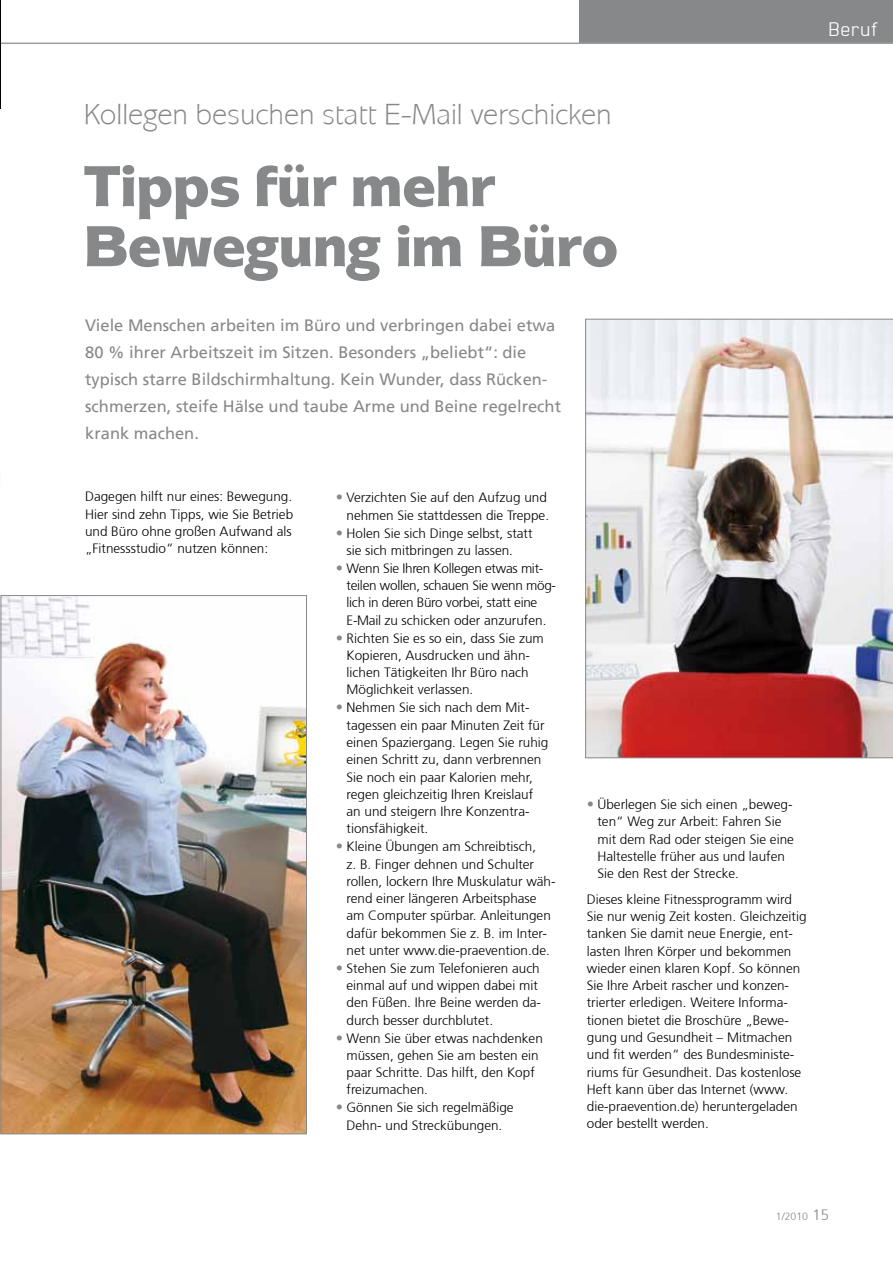
<style>
.page{position:relative;width:893px;height:1263px;background:#fff}
.page>*{position:absolute;margin:0;border:0;box-sizing:border-box;transform-origin:0 0}
.t1{font:900 60px/60px "Mixage EF";color:#87888a}
.t2{font:30px "Mixage EF";color:#87888a}
.t3{font:22.5px "Blender";color:#fff}
.t4{font:16.5px/27px "Frutiger";color:#87888a}
.t5{font:300 13.5px/17.2px "Frutiger 45";color:#000}
.t6{font:300 13.5px/17.2px "Frutiger 45";letter-spacing:-.02em;color:#000}
.t7{font:300 10.5px "Frutiger 45";color:#87888a}
.s1{font-family:"Meta Normal";font-weight:400;font-size:14.25px;color:#87888a}
.s2{font-size:15px}
</style>
<div class="page">
<div style="left:579px;top:0;width:314px;height:43px;background:#87888a"></div>
<hr style="left:0;top:43px;width:893px;height:1px;background:#9c9e9f">
<hr style="left:0;top:0;width:1px;height:108px;background:#000">
<img style="left:3px;top:597px;width:302px;height:535px">
<div style="left:1px;top:595px;width:306px;height:539px;border:1px solid #87888a"></div>
<svg style="left:585px;top:319px;width:308px;height:439px"></svg>
<h3 class="t3" style="left:829px;top:16px;width:51px">Beruf</h3>
<h2 class="t2" style="left:84px;top:98px;width:529px">Kollegen besuchen statt E-Mail verschicken</h2>
<h1 class="t1" style="left:84px;top:157px;width:536px">Tipps für mehr<br>Bewegung im Büro</h1>
<p class="t4" style="left:85px;top:312px;width:477px">Viele Menschen arbeiten im Büro und verbringen dabei etwa 80 % ihrer Arbeitszeit im Sitzen. Besonders „beliebt“: die typisch starre Bildschirmhaltung. Kein Wunder, dass Rücken&shy;schmerzen, steife Hälse und taube Arme und Beine regelrecht krank machen.</p>
<p class="t5" style="left:85px;top:488px;width:210px;text-align:justify">Dagegen hilft nur eines: Bewegung.<br>Hier sind zehn Tipps, wie Sie Betrieb und Büro ohne großen Aufwand als „Fitnessstudio“ nutzen können:</p>
<p class="t5" style="left:336px;top:489px;width:215px;text-align:right"><span class="s1">•</span> Verzichten Sie auf den Aufzug und nehmen Sie stattdessen die Treppe.</p>
<p class="t5" style="left:347px;top:525px;width:188px;text-indent:-11px"><span class="s1">•</span> Holen Sie sich Dinge selbst, statt sie sich mitbringen zu lassen.</p>
<p class="t6" style="left:347px;top:560px;width:211px;text-indent:-11px"><span class="s1">•</span> Wenn Sie Ihren Kollegen etwas mit&shy;teilen wollen, schauen Sie wenn mög&shy;lich in deren Büro vorbei, statt eine E-Mail zu schicken oder anzurufen.</p>
<p class="t5" style="left:347px;top:630px;width:199px;text-indent:-11px"><span class="s1">•</span> Richten Sie es so ein, dass Sie zum<br>Kopieren, Ausdrucken und ähn&shy;lichen Tätigkeiten Ihr Büro nach<br>Möglichkeit verlassen.</p>
<p class="t5" style="left:347px;top:699px;width:203px;text-indent:-11px"><span class="s1">•</span> Nehmen Sie sich nach dem Mit&shy;tagessen ein paar Minuten Zeit für einen Spaziergang. Legen Sie ruhig einen Schritt zu, dann verbrennen<br>Sie noch ein paar Kalorien mehr, regen gleichzeitig Ihren Kreislauf an und steigern Ihre Konzentra&shy;tionsfähigkeit.</p>
<p class="t5" style="left:347px;top:838px;width:211px;text-indent:-11px"><span class="s1">•</span> Kleine Übungen am Schreibtisch,<br>z. B. Finger dehnen und Schulter rollen, lockern Ihre Muskulatur wäh&shy;rend einer längeren Arbeitsphase am Computer spürbar. Anleitungen dafür bekommen Sie z. B. im Inter&shy;net unter www.die-praevention.de.</p>
<p class="t5" style="left:347px;top:960px;width:196px;text-indent:-11px"><span class="s1">•</span> Stehen Sie zum Telefonieren auch einmal auf und wippen dabei mit den Füßen. Ihre Beine werden da&shy;durch besser durchblutet.</p>
<p class="t5" style="left:347px;top:1029px;width:198px;text-indent:-11px"><span class="s1">•</span> Wenn Sie über etwas nachdenken müssen, gehen Sie am besten ein paar Schritte. Das hilft, den Kopf freizumachen.</p>
<p class="t5" style="left:336px;top:1099px;width:179px;text-align:center"><span class="s1">•</span> Gönnen Sie sich regelmäßige<br>Dehn- und Streckübungen.</p>
<p class="t5" style="left:597px;top:796px;width:198px;text-indent:-11px"><span class="s1">•</span> Überlegen Sie sich einen „beweg&shy;ten“ Weg zur Arbeit: Fahren Sie mit dem Rad oder steigen Sie eine<br>Haltestelle früher aus und laufen<br>Sie den Rest der Strecke.</p>
<p class="t5" style="left:587px;top:891px;width:221px">Dieses kleine Fitnessprogramm wird Sie nur wenig Zeit kosten. Gleichzeitig tanken Sie damit neue Energie, ent&shy;lasten Ihren Körper und bekommen wieder einen klaren Kopf. So können Sie Ihre Arbeit rascher und konzen&shy;trierter erledigen. Weitere Informa&shy;tionen bietet die Broschüre „Bewe&shy;gung und Gesundheit – Mitmachen und fit werden“ des Bundesministe&shy;riums für Gesundheit. Das kostenlose Heft kann über das Internet (www. die-praevention.de) heruntergeladen oder bestellt werden.</p>
<p class="t7" style="left:776px;top:1211px;width:55px">1/2010 <span class="s2">15</span></p>
</div>
